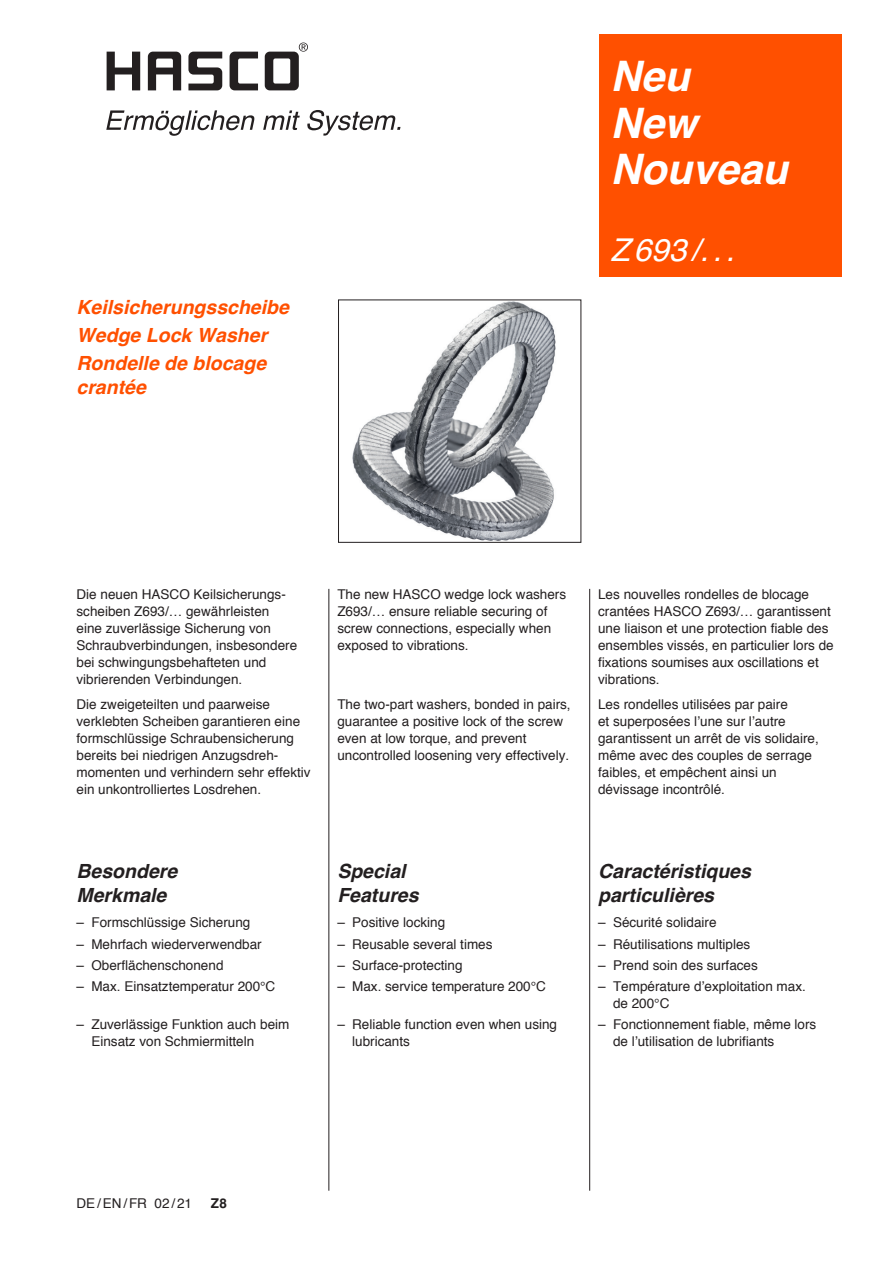
<style>
.page{position:relative;width:893px;height:1263px;background:#fff}
.page>*{position:absolute;margin:0;border:0;box-sizing:border-box;transform-origin:0 0}
.t1{font:italic 700 42px/46.5px "Helvetica";color:#fff}
.t2{font:italic 31.5px "Helvetica";color:#fff}
.t3{font:italic 700 19.5px/24px "Helvetica";color:#231f20}
.t4{font:italic 700 19.5px/28.2px "Helvetica";color:#ff5000}
.t5{font:13.5px/17px "Helvetica";color:#231f20}
.t6{font:700 13.5px "Helvetica";color:#231f20}
</style>
<div class="page">
<svg style="left:107px;top:52px;width:33px;height:38px"></svg>
<svg style="left:230px;top:52px;width:28px;height:38px"></svg>
<svg style="left:265px;top:43px;width:43px;height:47px"></svg>
<svg style="left:188px;top:52px;width:34px;height:38px"></svg>
<svg style="left:148px;top:52px;width:33px;height:38px"></svg>
<svg style="left:106px;top:110px;width:148px;height:26px"></svg>
<svg style="left:263px;top:110px;width:37px;height:20px"></svg>
<svg style="left:307px;top:110px;width:93px;height:26px"></svg>
<hr style="left:329px;top:589px;width:1px;height:602px;background:#231f20">
<hr style="left:589px;top:589px;width:1px;height:602px;background:#231f20">
<div style="left:599px;top:34px;width:242px;height:243px;background:#ff5000"></div>
<img style="left:352px;top:302px;width:204px;height:238px">
<h3 class="t4" style="left:77px;top:293px;width:214px">Keilsicherungsscheibe<br>Wedge Lock Washer<br>Rondelle de blocage</h3>
<h3 class="t4" style="left:77px;top:373px;width:71px">crantée</h3>
<h1 class="t1" style="left:610px;top:54px;width:179px">Neu<br>New<br>Nouveau</h1>
<h2 class="t2" style="left:610px;top:225px;width:126px">Z 693 /. . .</h2>
<p class="t5" style="left:77px;top:586px;width:222px">Die neuen HASCO Keilsicherungs&shy;scheiben Z693/… gewährleisten eine zuverlässige Sicherung von<br>Schraubverbindungen, insbesondere bei schwingungsbehafteten und vibrierenden Verbindungen.</p>
<p class="t5" style="left:77px;top:696px;width:236px">Die zweigeteilten und paarweise verklebten Scheiben garantieren eine formschlüssige Schraubensicherung bereits bei niedrigen Anzugsdreh&shy;momenten und verhindern sehr effektiv ein unkontrolliertes Losdrehen.</p>
<p class="t5" style="left:337px;top:586px;width:230px">The new HASCO wedge lock washers<br>Z693/… ensure reliable securing of screw connections, especially when exposed to vibrations.</p>
<p class="t5" style="left:337px;top:696px;width:235px">The two-part washers, bonded in pairs, guarantee a positive lock of the screw even at low torque, and prevent uncontrolled loosening very effectively.</p>
<h3 class="t3" style="left:77px;top:859px;width:102px">Besondere<br>Merkmale</h3>
<p class="t5" style="left:77px;top:914px;width:175px">– Formschlüssige Sicherung</p>
<p class="t5" style="left:77px;top:936px;width:187px">– Mehrfach wiederverwendbar</p>
<p class="t5" style="left:77px;top:957px;width:148px">– Oberflächenschonend</p>
<p class="t5" style="left:77px;top:978px;width:200px">– Max. Einsatztemperatur 200°C</p>
<p class="t5" style="left:91px;top:1016px;width:200px;text-indent:-15px">– Zuverlässige Funktion auch beim<br>Einsatz von Schmiermitteln</p>
<h3 class="t3" style="left:337px;top:859px;width:83px">Special<br>Features</h3>
<p class="t5" style="left:337px;top:914px;width:109px">– Positive locking</p>
<p class="t5" style="left:337px;top:936px;width:157px">– Reusable several times</p>
<p class="t5" style="left:337px;top:957px;width:127px">– Surface-protecting</p>
<p class="t5" style="left:337px;top:978px;width:210px">– Max. service temperature 200°C</p>
<p class="t5" style="left:352px;top:1016px;width:206px;text-indent:-15px">– Reliable function even when using lubricants</p>
<p class="t5" style="left:598px;top:586px;width:237px">Les nouvelles rondelles de blocage crantées HASCO Z693/… garantissent une liaison et une protection fiable des ensembles vissés, en particulier lors de fixations soumises aux oscillations et vibrations.</p>
<p class="t5" style="left:598px;top:696px;width:222px">Les rondelles utilisées par paire<br>et superposées l’une sur l’autre garantissent un arrêt de vis solidaire, même avec des couples de serrage faibles, et empêchent ainsi un dévissage incontrôlé.</p>
<h3 class="t3" style="left:598px;top:859px;width:154px">Caractéristiques particulières</h3>
<p class="t5" style="left:598px;top:914px;width:120px">– Sécurité solidaire</p>
<p class="t5" style="left:598px;top:936px;width:154px">– Réutilisations multiples</p>
<p class="t5" style="left:598px;top:957px;width:161px">– Prend soin des surfaces</p>
<p class="t5" style="left:613px;top:978px;width:194px;text-indent:-15px">– Température d’exploitation max. de 200°C</p>
<p class="t5" style="left:613px;top:1016px;width:205px;text-indent:-15px">– Fonctionnement fiable, même lors de l’utilisation de lubrifiants</p>
<p class="t5" style="left:77px;top:1195px;width:117px">DE / EN / FR 02 / 21</p>
<p class="t6" style="left:211px;top:1192px;width:18px">Z8</p>
</div>
